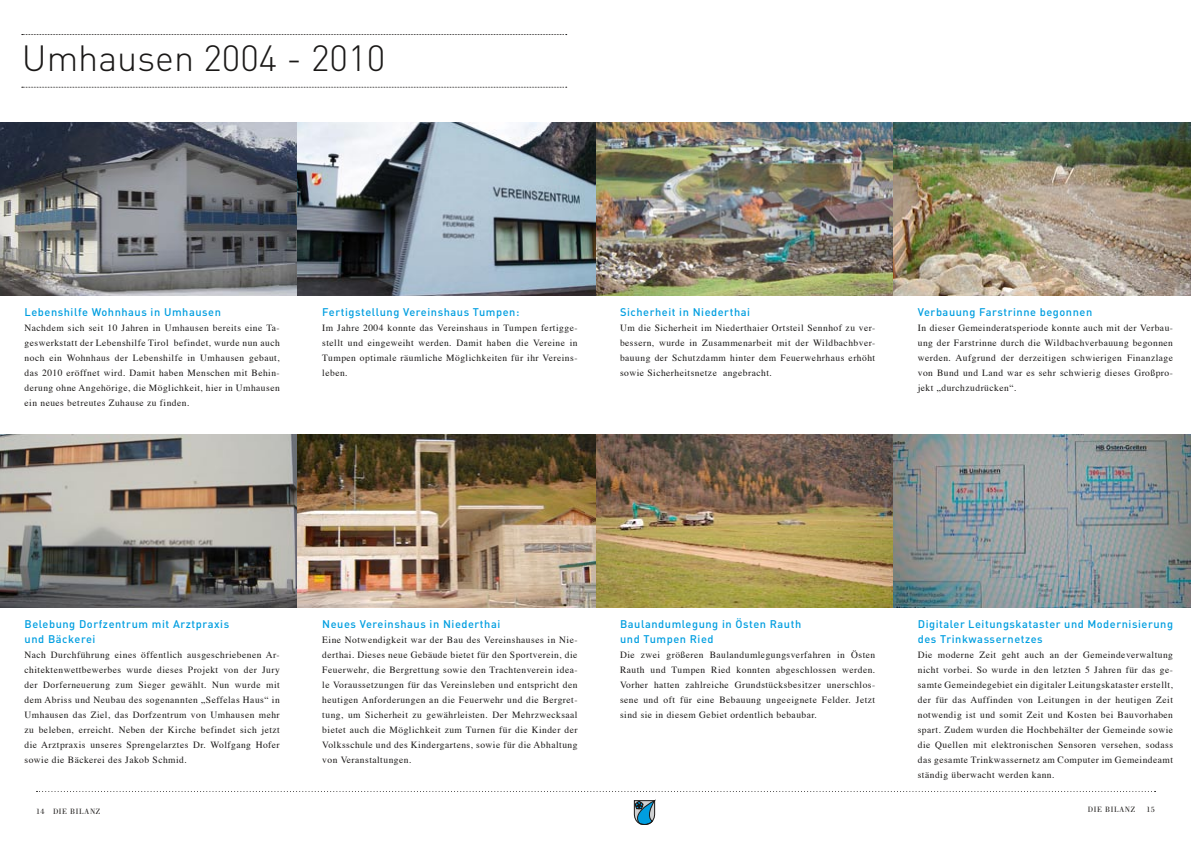
<style>
.page{position:relative;width:1191px;height:842px;background:#fff}
.page>*{position:absolute;margin:0;border:0;box-sizing:border-box;transform-origin:0 0}
.t1{font:300 36px "DIN";color:#1a1817}
.t2{font:500 11px/15px "DIN";letter-spacing:.05em;color:#009ee0}
.t3{font:9.5px/15px "Times";letter-spacing:.05em;color:#1a1817;text-align:justify}
.t4{font:8px "Bodoni";letter-spacing:.075em;color:#1a1817}
</style>
<div class="page">
<img style="left:595px;top:122px;width:596px;height:173px">
<img style="left:595px;top:435px;width:596px;height:173px">
<svg style="left:36px;top:791px;width:1119px;height:1px"></svg>
<svg style="left:634px;top:800px;width:21px;height:25px"></svg>
<svg style="left:22px;top:34px;width:545px;height:1px"></svg>
<svg style="left:22px;top:87px;width:545px;height:1px"></svg>
<img style="left:0;top:122px;width:595px;height:173px">
<img style="left:0;top:435px;width:595px;height:173px">
<h1 class="t1" style="left:22px;top:36px;width:365px">Umhausen 2004 - 2010</h1>
<p class="t2" style="left:25px;top:304px;width:198px">Lebenshilfe Wohnhaus in Umhausen</p>
<p class="t3" style="left:25px;top:319px;width:257px">Nachdem sich seit 10 Jahren in Umhausen bereits eine Ta&shy;geswerkstatt der Lebenshilfe Tirol befindet, wurde nun auch noch ein Wohnhaus der Lebenshilfe in Umhausen gebaut, das 2010 eröffnet wird. Damit haben Menschen mit Behin&shy;derung ohne Angehörige, die Möglichkeit, hier in Umhausen ein neues betreutes Zuhause zu finden.</p>
<p class="t2" style="left:322px;top:304px;width:199px">Fertigstellung Vereinshaus Tumpen:</p>
<p class="t3" style="left:322px;top:319px;width:257px">Im Jahre 2004 konnte das Vereinshaus in Tumpen fertigge&shy;stellt und eingeweiht werden. Damit haben die Vereine in Tumpen optimale räumliche Möglichkeiten für ihr Vereins&shy;leben.</p>
<p class="t2" style="left:620px;top:304px;width:131px">Sicherheit in Niederthai</p>
<p class="t3" style="left:620px;top:319px;width:257px">Um die Sicherheit im Niederthaier Ortsteil Sennhof zu ver&shy;bessern, wurde in Zusammenarbeit mit der Wildbachbver&shy;bauung der Schutzdamm hinter dem Feuerwehrhaus erhöht sowie Sicherheitsnetze angebracht.</p>
<p class="t2" style="left:917px;top:304px;width:176px">Verbauung Farstrinne begonnen</p>
<p class="t3" style="left:917px;top:319px;width:257px">In dieser Gemeinderatsperiode konnte auch mit der Verbau&shy;ung der Farstrinne durch die Wildbachverbauung begonnen werden. Aufgrund der derzeitigen schwierigen Finanzlage von Bund und Land war es sehr schwierig dieses Großpro&shy;jekt „durchzudrücken“.</p>
<p class="t2" style="left:25px;top:616px;width:206px">Belebung Dorfzentrum mit Arztpraxis und Bäckerei</p>
<p class="t3" style="left:25px;top:646px;width:257px">Nach Durchführung eines öffentlich ausgeschriebenen Ar&shy;chitektenwettbewerbes wurde dieses Projekt von der Jury der Dorferneuerung zum Sieger gewählt. Nun wurde mit dem Abriss und Neubau des sogenannten „Seffelas Haus“ in Umhausen das Ziel, das Dorfzentrum von Umhausen mehr zu beleben, erreicht. Neben der Kirche befindet sich jetzt die Arztpraxis unseres Sprengelarztes Dr. Wolfgang Hofer sowie die Bäckerei des Jakob Schmid.</p>
<p class="t2" style="left:322px;top:616px;width:179px">Neues Vereinshaus in Niederthai</p>
<p class="t3" style="left:322px;top:631px;width:257px">Eine Notwendigkeit war der Bau des Vereinshauses in Nie&shy;derthai. Dieses neue Gebäude bietet für den Sportverein, die Feuerwehr, die Bergrettung sowie den Trachtenverein idea&shy;le Voraussetzungen für das Vereinsleben und entspricht den heutigen Anforderungen an die Feuerwehr und die Bergret&shy;tung, um Sicherheit zu gewährleisten. Der Mehrzwecksaal bietet auch die Möglichkeit zum Turnen für die Kinder der Volksschule und des Kindergartens, sowie für die Abhaltung von Veranstaltungen.</p>
<p class="t2" style="left:620px;top:616px;width:183px">Baulandumlegung in Östen Rauth und Tumpen Ried</p>
<p class="t3" style="left:620px;top:646px;width:257px">Die zwei größeren Baulandumlegungsverfahren in Östen Rauth und Tumpen Ried konnten abgeschlossen werden.<br>Vorher hatten zahlreiche Grundstücksbesitzer unerschlos&shy;sene und oft für eine Bebauung ungeeignete Felder. Jetzt sind sie in diesem Gebiet ordentlich bebaubar.</p>
<p class="t2" style="left:917px;top:616px;width:257px">Digitaler Leitungskataster und Modernisierung des Trinkwassernetzes</p>
<p class="t3" style="left:917px;top:646px;width:257px">Die moderne Zeit geht auch an der Gemeindeverwaltung nicht vorbei. So wurde in den letzten 5 Jahren für das ge&shy;samte Gemeindegebiet ein digitaler Leitungskataster erstellt, der für das Auffinden von Leitungen in der heutigen Zeit notwendig ist und somit Zeit und Kosten bei Bauvorhaben spart. Zudem wurden die Hochbehälter der Gemeinde sowie die Quellen mit elektronischen Sensoren versehen, sodass das gesamte Trinkwassernetz am Computer im Gemeindeamt ständig überwacht werden kann.</p>
<p class="t4" style="left:36px;top:807px;width:66px">14 DIE BILANZ</p>
<p class="t4" style="left:1088px;top:805px;width:49px">DIE BILANZ</p>
<p class="t4" style="left:1146px;top:805px;width:10px">15</p>
</div>
